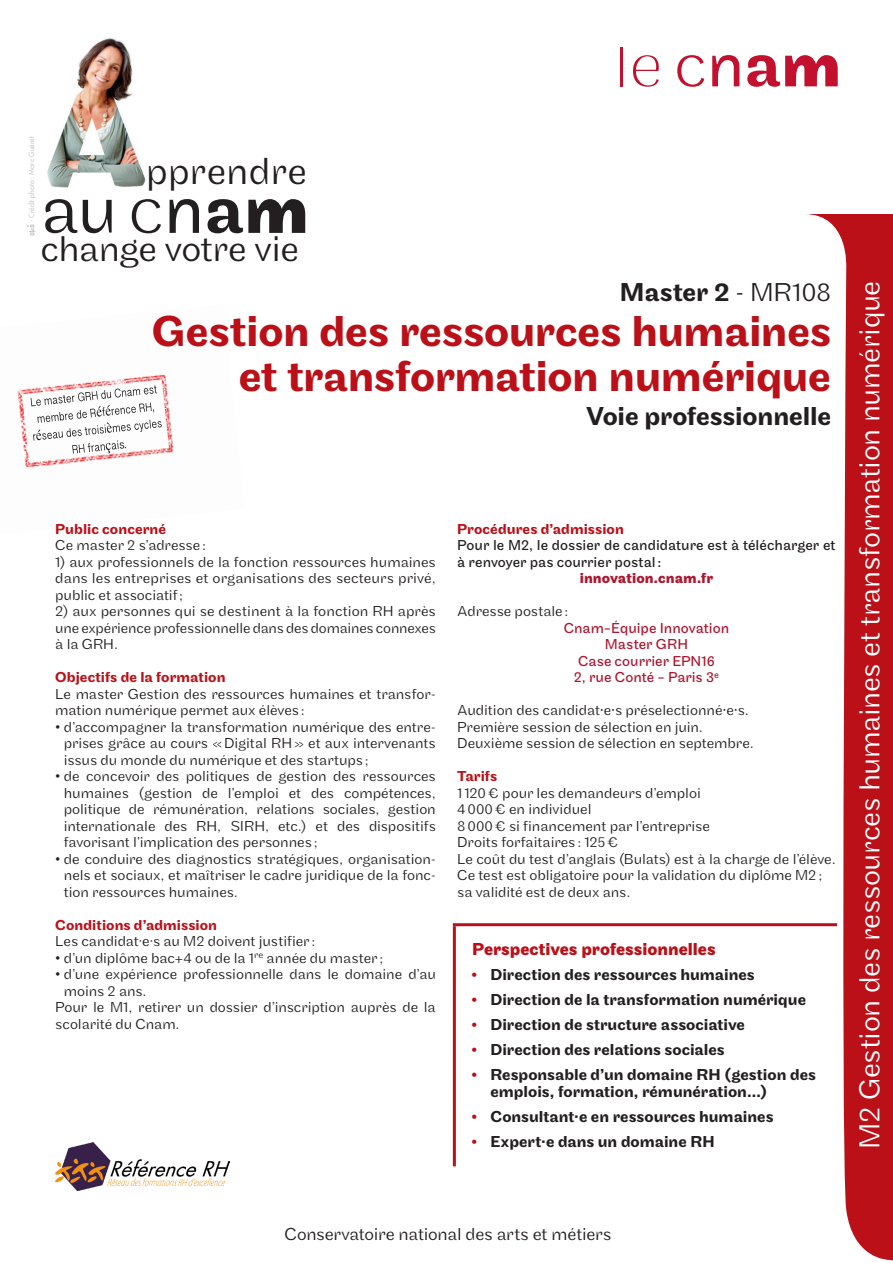
<style>
.page{position:relative;width:893px;height:1263px;background:#fff}
.page>*{position:absolute;margin:0;border:0;box-sizing:border-box;transform-origin:0 0}
.t1{font:300 71.4px "Maple";color:#231f20}
.t2{font:500 45px "Maple";letter-spacing:-.01em;color:#bb1018}
.t3{font:300 39.3px "Maple";letter-spacing:.005em;color:#231f20}
.t4{font:300 37.35px "Maple";letter-spacing:-.015em;color:#231f20}
.t5{font:300 30px "Maple";letter-spacing:-.015em;color:#fff}
.t6{font:500 27px "Maple";letter-spacing:-.005em;color:#231f20}
.Texte_courant{font:300 18px "Maple";letter-spacing:-.01em;color:#231f20}
.t7{font:700 18px "Maple";color:#bb1018}
.t8{font:500 16.5px/16.5px "Maple";color:#231f20}
.texte{font:300 15px/16.5px "Maple";letter-spacing:-.005em;color:#231f20;text-align:justify}
.Texte_courant-2{font:500 15px "Maple";letter-spacing:.005em;color:#bb1018}
.t9{font:15px/16.5px "Maple";color:#231f20}
.t10{font:15px "Maple";color:#ad1730}
.t11{font:700 15px "Maple";color:#ad1730}
.t12{font:500 7.05px "Futura Std";letter-spacing:.01em;color:#c7c8ca}
.s1{font-weight:300}
.s2{font-weight:400}
.s3{color:#bb1018}
</style>
<div class="page">
<img style="left:17px;top:374px;width:157px;height:94px">
<svg style="left:31px;top:385px;width:131px;height:69px"></svg>
<svg style="left:804px;top:214px;width:89px;height:1047px;fill:#bb1018"></svg>
<img style="left:47px;top:37px;width:99px;height:151px">
<svg style="left:132px;top:199px;width:29px;height:34px"></svg>
<svg style="left:170px;top:199px;width:29px;height:34px"></svg>
<svg style="left:208px;top:199px;width:97px;height:34px"></svg>
<hr style="left:453px;top:926px;width:3px;height:240px;background:#bb1018">
<hr style="left:453px;top:923px;width:384px;height:3px;background:#bb1018">
<svg style="left:633px;top:55px;width:26px;height:32px"></svg>
<hr style="left:621px;top:47px;width:2px;height:39px;background:#c3102e">
<svg style="left:677px;top:55px;width:27px;height:32px"></svg>
<svg style="left:712px;top:55px;width:27px;height:31px"></svg>
<svg style="left:747px;top:55px;width:91px;height:32px"></svg>
<img style="left:55px;top:1142px;width:174px;height:49px">
<svg style="left:27px;top:224px;width:9px;height:12px"></svg>
<p class="t12" style="left:27px;top:222px;width:87px;rotate:-90deg">- Crédit photo : Marc Guéret</p>
<p class="t1" style="left:40px;top:168px;width:79px">au</p>
<p class="t3" style="left:146px;top:148px;width:163px">pprendre</p>
<p class="t4" style="left:40px;top:228px;width:260px">change votre vie</p>
<p class="t6" style="left:620px;top:276px;width:213px">Master 2 <span class="s1">- MR108</span></p>
<p class="t2" style="left:152px;top:305px;width:681px">Gestion des ressources humaines</p>
<p class="t2" style="left:239px;top:350px;width:594px">et transformation numérique</p>
<p class="t6" style="left:586px;top:401px;width:247px">Voie professionnelle</p>
<p class="Texte_courant-2" style="left:55px;top:520px;width:112px">Public concerné</p>
<p class="texte" style="left:55px;top:537px;width:152px">Ce master 2 s’adresse :</p>
<p class="texte" style="left:55px;top:554px;width:382px">1) aux professionnels de la fonction ressources humaines dans les entreprises et organisations des secteurs privé, public et associatif;</p>
<p class="texte" style="left:55px;top:603px;width:382px">2) aux personnes qui se destinent à la fonction RH après une expérience professionnelle dans des domaines connexes à la GRH.</p>
<p class="Texte_courant-2" style="left:55px;top:669px;width:172px">Objectifs de la formation</p>
<p class="texte" style="left:55px;top:686px;width:382px">Le master Gestion des ressources humaines et transfor&shy;mation numérique permet aux élèves :</p>
<p class="texte" style="left:64px;top:719px;width:374px;text-indent:-9px">• d’accompagner la transformation numérique des entre&shy;prises grâce au cours «Digital RH» et aux intervenants issus du monde du numérique et des startups ;</p>
<p class="texte" style="left:64px;top:768px;width:374px;text-indent:-9px">• de concevoir des politiques de gestion des ressources humaines (gestion de l’emploi et des compétences, politique de rémunération, relations sociales, gestion internationale des RH, SIRH, etc.) et des dispositifs favorisant l’implication des personnes ;</p>
<p class="texte" style="left:64px;top:851px;width:374px;text-indent:-9px">• de conduire des diagnostics stratégiques, organisation&shy;nels et sociaux, et maîtriser le cadre juridique de la fonc&shy;tion ressources humaines.</p>
<p class="Texte_courant-2" style="left:55px;top:916px;width:163px">Conditions d’admission</p>
<p class="texte" style="left:55px;top:933px;width:262px">Les candidat·e·s au M2 doivent justifier :</p>
<p class="texte" style="left:55px;top:950px;width:329px">• d’un diplôme bac+4 ou de la 1<sup>re</sup> année du master ;</p>
<p class="texte" style="left:64px;top:966px;width:374px;text-indent:-9px">• d’une expérience professionnelle dans le domaine d’au moins 2 ans.</p>
<p class="texte" style="left:55px;top:999px;width:382px">Pour le M1, retirer un dossier d’inscription auprès de la scolarité du Cnam.</p>
<p class="Texte_courant-2" style="left:457px;top:520px;width:168px">Procédures d’admission</p>
<p class="t9" style="left:457px;top:538px;width:380px">Pour le M2, le dossier de candidature est à télécharger et à renvoyer pas courrier postal:</p>
<p class="t11" style="left:580px;top:570px;width:135px">innovation.cnam.fr</p>
<p class="texte" style="left:457px;top:603px;width:113px">Adresse postale :</p>
<p class="t10" style="left:564px;top:619px;width:167px">Cnam-Équipe Innovation</p>
<p class="t10" style="left:605px;top:636px;width:85px">Master GRH</p>
<p class="t10" style="left:578px;top:652px;width:138px">Case courrier EPN16</p>
<p class="t10" style="left:574px;top:669px;width:147px">2, rue Conté - Paris 3<sup>e</sup></p>
<p class="texte" style="left:457px;top:702px;width:293px">Audition des candidat<span class="s2">·</span>e<span class="s2">·</span>s préselectionné<span class="s2">·</span>e<span class="s2">·</span>s.</p>
<p class="texte" style="left:457px;top:719px;width:247px">Première session de sélection en juin.</p>
<p class="texte" style="left:457px;top:735px;width:298px">Deuxième session de sélection en septembre.</p>
<p class="Texte_courant-2" style="left:457px;top:768px;width:42px">Tarifs</p>
<p class="texte" style="left:457px;top:785px;width:245px">1120€ pour les demandeurs d’emploi</p>
<p class="texte" style="left:457px;top:801px;width:136px">4000€ en individuel</p>
<p class="texte" style="left:457px;top:818px;width:254px">8000€ si financement par l’entreprise</p>
<p class="texte" style="left:457px;top:834px;width:162px">Droits forfaitaires : 125€</p>
<p class="texte" style="left:457px;top:851px;width:380px">Le coût du test d’anglais (Bulats) est à la charge de l’élève.<br>Ce test est obligatoire pour la validation du diplôme M2;</p>
<p class="texte" style="left:457px;top:884px;width:175px">sa validité est de deux ans.</p>
<p class="t7" style="left:472px;top:939px;width:245px">Perspectives professionnelles</p>
<p class="t8" style="left:471px;top:967px;width:285px"><span class="s3">•</span> Direction des ressources humaines</p>
<p class="t8" style="left:471px;top:992px;width:336px"><span class="s3">•</span> Direction de la transformation numérique</p>
<p class="t8" style="left:471px;top:1017px;width:275px"><span class="s3">•</span> Direction de structure associative</p>
<p class="t8" style="left:471px;top:1042px;width:255px"><span class="s3">•</span> Direction des relations sociales</p>
<p class="t8" style="left:490px;top:1067px;width:327px;text-indent:-19px"><span class="s3">•</span> Responsable d’un domaine RH (gestion des emplois, formation, rémunération…)</p>
<p class="t8" style="left:471px;top:1108px;width:304px"><span class="s3">•</span> Consultant·e en ressources humaines</p>
<p class="t8" style="left:471px;top:1133px;width:245px"><span class="s3">•</span> Expert·e dans un domaine RH</p>
<p class="t5" style="left:852px;top:1149px;width:870px;rotate:-90deg">M2 Gestion des ressources humaines et transformation numérique</p>
<p class="Texte_courant" style="left:284px;top:1224px;width:329px">Conservatoire national des arts et métiers</p>
</div>
